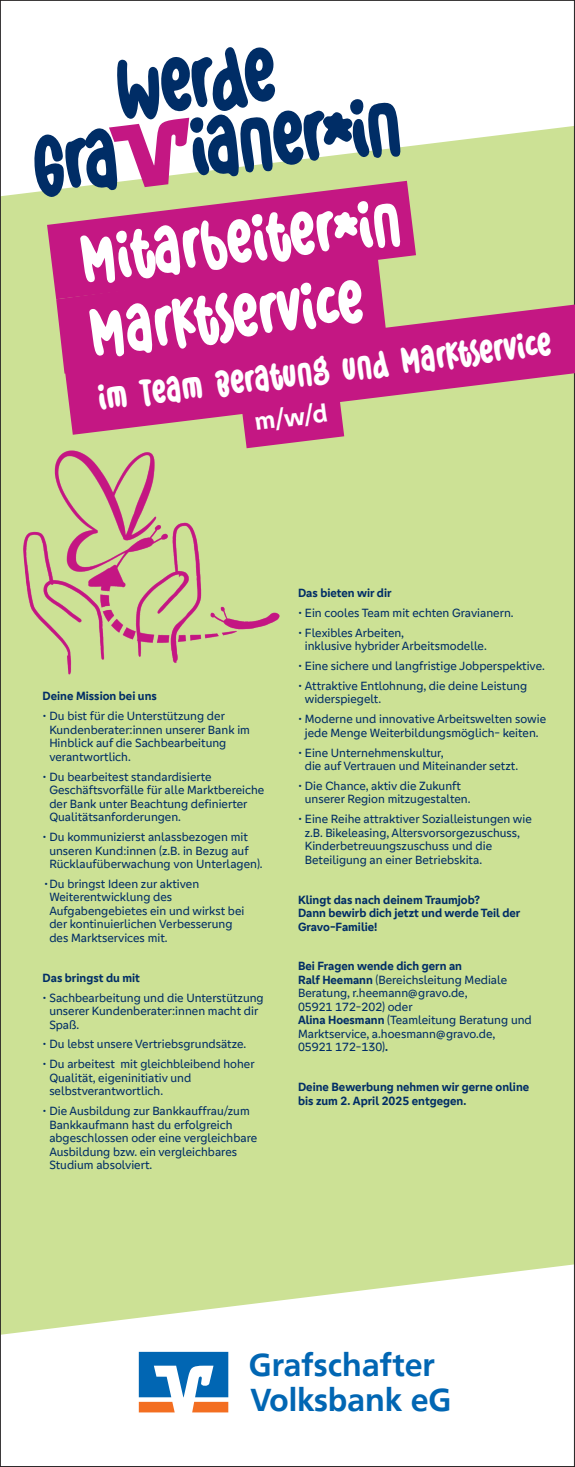
<style>
.page{position:relative;width:575px;height:1467px;background:#fff}
.page>*{position:absolute;margin:0;border:0;box-sizing:border-box;transform-origin:0 0}
.t1{font:73.95px/73.9px "Blugie";color:#fff}
.t2{font:40.2px "Blugie";color:#fff}
.t3{font:700 31.5px "Frutiger VR";letter-spacing:.015em;color:#0166b3}
.t4{font:700 25.95px "Genos GFG";color:#fff}
.t5{font:12.3px/13.5px "Genos GFG";color:#002d66}
.t6{font:700 12.3px/13.5px "Genos GFG";color:#002d66}
.s1{font-weight:700}
</style>
<div class="page">
<div style="left:2px;top:126px;width:570px;height:1209px;background:#cce195"></div>
<svg style="left:32px;top:99px;width:368px;height:98px"></svg>
<svg style="left:109px;top:47px;width:166px;height:134px"></svg>
<svg style="left:139px;top:1352px;width:89px;height:60px"></svg>
<img style="left:23px;top:450px;width:256px;height:224px">
<svg style="left:47px;top:181px;width:368px;height:118px;background:#c35688"></svg>
<div style="left:56px;top:256px;width:329px;height:118px;background:#c41783"></div>
<svg style="left:64px;top:303px;width:510px;height:132px;background:#c54887"></svg>
<svg style="left:241px;top:393px;width:103px;height:55px;background:#c53185"></svg>
<h1 class="t1" style="left:77px;top:219px;width:320px;rotate:-7deg">Mitarbeiter*in<br>Marktservice</h1>
<h2 class="t2" style="left:96px;top:370px;width:455px;rotate:-7deg">im Team Beratung und Marktservice</h2>
<h3 class="t4" style="left:253px;top:410px;width:75px;rotate:-7deg">m/w/d</h3>
<p class="t6" style="left:43px;top:690px;width:116px">Deine Mission bei uns</p>
<p class="t5" style="left:49px;top:710px;width:202px;text-indent:-7px">• Du bist für die Unterstützung der<br>Kundenberater:innen unserer Bank im<br>Hinblick auf die Sachbearbeitung verantwortlich.</p>
<p class="t5" style="left:49px;top:770px;width:216px;text-indent:-7px">• Du bearbeitest standardisierte Geschäftsvorfälle für alle Marktbereiche der Bank unter Beachtung definierter Qualitätsanforderungen.</p>
<p class="t5" style="left:49px;top:831px;width:215px;text-indent:-7px">• Du kommunizierst anlassbezogen mit unseren Kund:innen (z.B. in Bezug auf<br>Rücklaufüberwachung von Unterlagen).</p>
<p class="t5" style="left:49px;top:878px;width:196px;text-indent:-5px">•Du bringst Ideen zur aktiven<br>Weiterentwicklung des<br>Aufgabengebietes ein und wirkst bei der kontinuierlichen Verbesserung des Marktservices mit.</p>
<p class="t6" style="left:43px;top:971px;width:99px">Das bringst du mit</p>
<p class="t5" style="left:49px;top:991px;width:216px;text-indent:-7px">• Sachbearbeitung und die Unterstützung unserer Kundenberater:innen macht dir<br>Spaß.</p>
<p class="t5" style="left:43px;top:1038px;width:205px">• Du lebst unsere Vertriebsgrundsätze.</p>
<p class="t5" style="left:49px;top:1058px;width:207px;text-indent:-7px">• Du arbeitest mit gleichbleibend hoher<br>Qualität, eigeninitiativ und selbstverantwortlich.</p>
<p class="t5" style="left:49px;top:1105px;width:209px;text-indent:-7px">• Die Ausbildung zur Bankkauffrau/zum Bankkaufmann hast du erfolgreich abgeschlossen oder eine vergleichbare Ausbildung bzw. ein vergleichbares Studium absolviert.</p>
<p class="t6" style="left:298px;top:587px;width:95px">Das bieten wir dir</p>
<p class="t5" style="left:298px;top:607px;width:217px">• Ein cooles Team mit echten Gravianern.</p>
<p class="t5" style="left:304px;top:626px;width:183px;text-indent:-7px">• Flexibles Arbeiten,<br>inklusive hybrider Arbeitsmodelle.</p>
<p class="t5" style="left:298px;top:660px;width:248px">• Eine sichere und langfristige Jobperspektive.</p>
<p class="t5" style="left:304px;top:680px;width:224px;text-indent:-7px">• Attraktive Entlohnung, die deine Leistung widerspiegelt.</p>
<p class="t5" style="left:298px;top:713px;width:249px;text-align:center">• Moderne und innovative Arbeitswelten sowie jede Menge Weiterbildungsmöglich- keiten.</p>
<p class="t5" style="left:304px;top:746px;width:215px;text-indent:-7px">• Eine Unternehmenskultur,<br>die auf Vertrauen und Miteinander setzt.</p>
<p class="t5" style="left:304px;top:780px;width:167px;text-indent:-7px">• Die Chance, aktiv die Zukunft unserer Region mitzugestalten.</p>
<p class="t5" style="left:304px;top:813px;width:228px;text-indent:-7px">• Eine Reihe attraktiver Sozialleistungen wie z.B. Bikeleasing, Altersvorsorgezuschuss, Kinderbetreuungszuschuss und die Beteiligung an einer Betriebskita.</p>
<p class="t6" style="left:298px;top:893px;width:224px">Klingt das nach deinem Traumjob?<br>Dann bewirb dich jetzt und werde Teil der<br>Gravo-Familie!</p>
<p class="t5" style="left:298px;top:960px;width:235px"><span class="s1">Bei Fragen wende dich gern an<br>Ralf Heemann</span> (Bereichsleitung Mediale<br>Beratung, r.heemann@gravo.de,<br>05921 172-202) oder<br><span class="s1">Alina Hoesmann</span> (Teamleitung Beratung und<br>Marktservice, a.hoesmann@gravo.de,<br>05921 172-130)<span class="s1">.</span></p>
<p class="t6" style="left:298px;top:1081px;width:232px">Deine Bewerbung nehmen wir gerne online bis zum 2. April 2025 entgegen.</p>
<h3 class="t3" style="left:249px;top:1352px;width:187px">Grafschafter</h3>
<h3 class="t3" style="left:250px;top:1387px;width:202px">Volksbank eG</h3>
</div>
